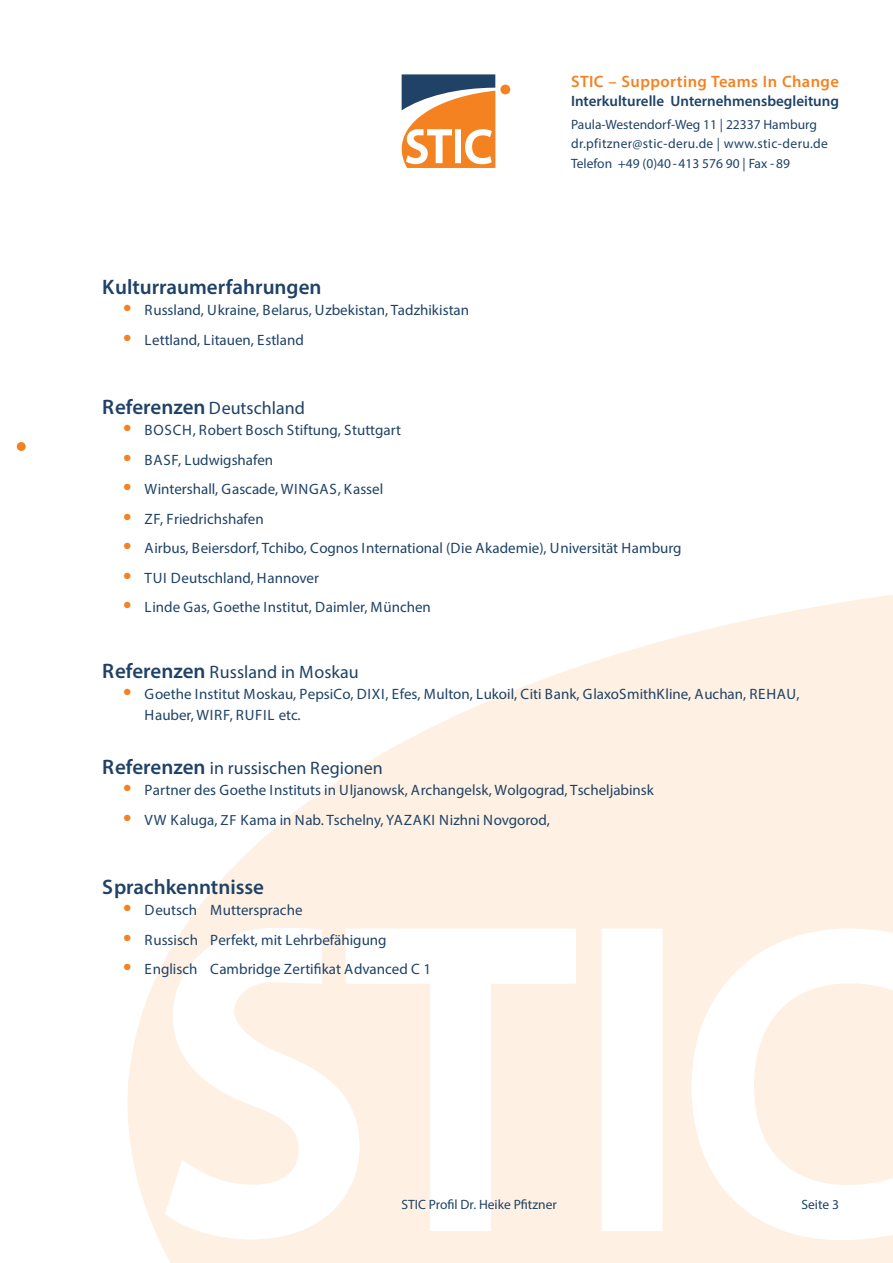
<style>
.page{position:relative;width:893px;height:1263px;background:#fff}
.page>*{position:absolute;margin:0;border:0;box-sizing:border-box;transform-origin:0 0}
.t1{font:600 21px "Myriad Pro";color:#1f4266}
.t2{font:18px "Myriad Pro";color:#1f4266}
.t3{font:600 16.5px "Myriad Pro";letter-spacing:.025em;color:#f58220}
.t4{font:15px/21px "Myriad Pro";color:#1f4266}
.t5{font:600 15px "Myriad Pro";color:#1f4266}
.t6{font:13.5px/19.5px "Myriad Pro";color:#1f4266}
.s1{font-weight:600;font-size:27px;color:#f58220}
.s2{font-weight:600;font-size:21px}
.s3{font-size:14.7px}
</style>
<div class="page">
<svg style="left:127px;top:595px;width:766px;height:668px;fill:#fef0e2"></svg>
<svg style="left:754px;top:983px;width:139px;height:202px;background:#fef1e5"></svg>
<div style="left:17px;top:442px;width:9px;height:9px;background:#f58220;border-radius:50%"></div>
<svg style="left:402px;top:74px;width:93px;height:94px"></svg>
<div style="left:500px;top:85px;width:10px;height:9px;background:#f58220;border-radius:50%"></div>
<h1 class="t1" style="left:102px;top:274px;width:221px">Kulturraumerfahrungen</h1>
<p class="t4" style="left:123px;top:299px;width:347px"><span class="s1">•</span> Russland, Ukraine, Belarus, Uzbekistan, Tadzhikistan</p>
<p class="t4" style="left:123px;top:329px;width:182px"><span class="s1">•</span> Lettland, Litauen, Estland</p>
<p class="t3" style="left:571px;top:71px;width:269px">STIC – Supporting Teams In Change</p>
<p class="t5" style="left:571px;top:92px;width:269px">Interkulturelle Unternehmensbegleitung</p>
<p class="t6" style="left:571px;top:114px;width:258px">Paula-Westendorf-Weg 11 | 22337 Hamburg dr.pfitzner@stic-deru.de | www.stic-deru.de<br>Telefon +49 (0)40-413 576 90 | Fax -89</p>
<p class="t2" style="left:102px;top:397px;width:204px"><span class="s2">Referenzen</span> Deutschland</p>
<p class="t4" style="left:123px;top:419px;width:279px"><span class="s1">•</span> BOSCH, Robert Bosch Stiftung, Stuttgart</p>
<p class="t4" style="left:123px;top:449px;width:151px"><span class="s1">•</span> BASF, Ludwigshafen</p>
<p class="t4" style="left:123px;top:478px;width:261px"><span class="s1">•</span> Wintershall, Gascade, WINGAS, Kassel</p>
<p class="t4" style="left:123px;top:508px;width:142px"><span class="s1">•</span> ZF, Friedrichshafen</p>
<p class="t4" style="left:123px;top:537px;width:560px"><span class="s1">•</span> Airbus, Beiersdorf, Tchibo, Cognos International (Die Akademie), Universität Hamburg</p>
<p class="t4" style="left:123px;top:567px;width:197px"><span class="s1">•</span> TUI Deutschland, Hannover</p>
<p class="t4" style="left:123px;top:596px;width:309px"><span class="s1">•</span> Linde Gas, Goethe Institut, Daimler, München</p>
<p class="t2" style="left:102px;top:661px;width:258px"><span class="s2">Referenzen</span> Russland in Moskau</p>
<p class="t4" style="left:145px;top:683px;width:657px;text-indent:-21px"><span class="s1">•</span> Goethe Institut Moskau, PepsiCo, DIXI, Efes, Multon, Lukoil, Citi Bank, GlaxoSmithKline, Auchan, REHAU,<br>Hauber, WIRF, RUFIL etc.</p>
<p class="t2" style="left:102px;top:757px;width:282px"><span class="s2">Referenzen</span> in russischen Regionen</p>
<p class="t4" style="left:123px;top:779px;width:532px"><span class="s1">•</span> Partner des Goethe Instituts in Uljanowsk, Archangelsk, Wolgograd, Tscheljabinsk</p>
<p class="t4" style="left:123px;top:809px;width:428px"><span class="s1">•</span> VW Kaluga, <span class="s3">ZF</span> Kama in Nab. Tschelny, YAZAKI Nizhni Novgorod,</p>
<h1 class="t1" style="left:102px;top:874px;width:164px">Sprachkenntnisse</h1>
<p class="t4" style="left:123px;top:899px;width:181px"><span class="s1">•</span> Deutsch Muttersprache</p>
<p class="t4" style="left:123px;top:929px;width:265px"><span class="s1">•</span> Russisch Perfekt, mit Lehrbefähigung</p>
<p class="t4" style="left:123px;top:958px;width:309px"><span class="s1">•</span> Englisch Cambridge Zertifikat Advanced C 1</p>
<p class="t6" style="left:402px;top:1194px;width:157px">STIC Profil Dr. Heike Pfitzner</p>
<p class="t6" style="left:801px;top:1194px;width:39px">Seite 3</p>
</div>
